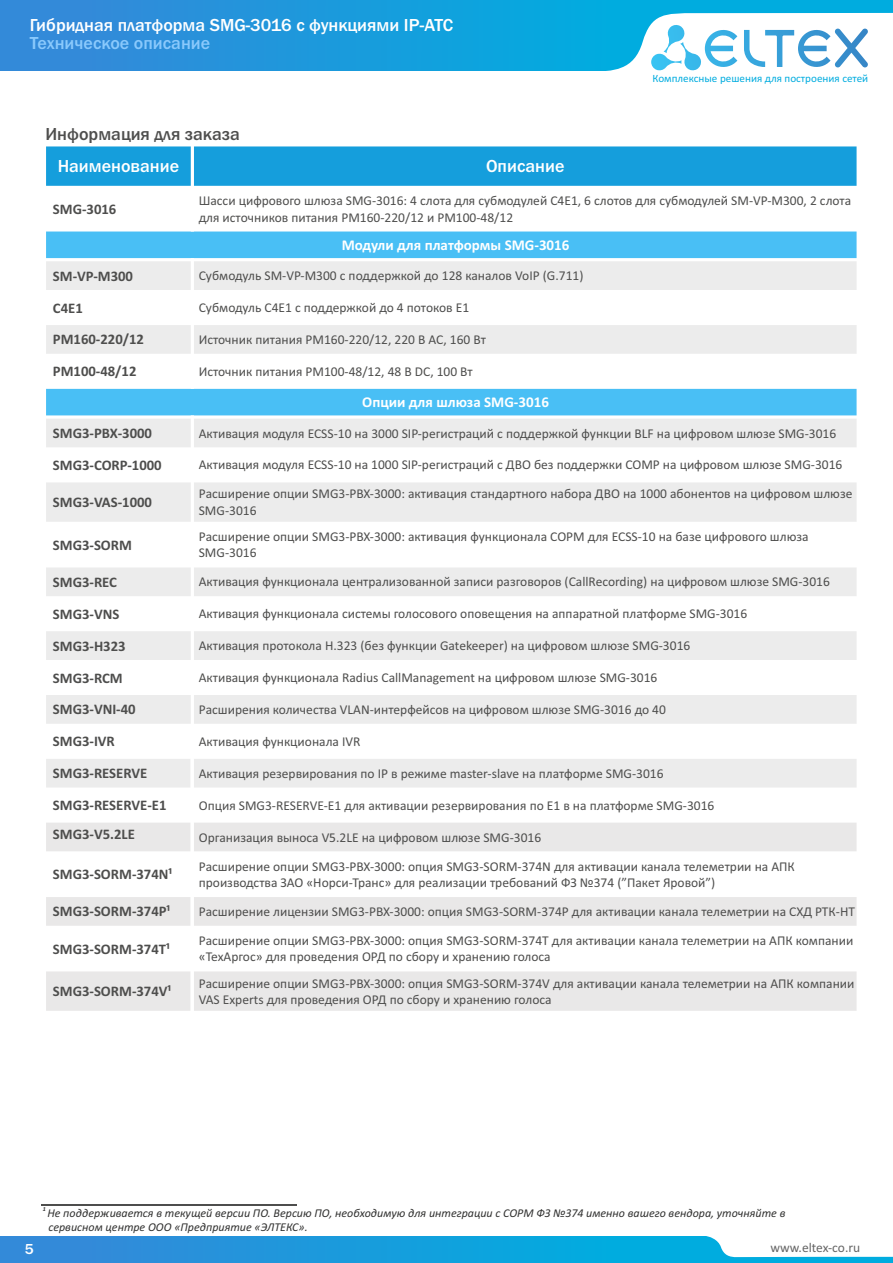
<style>
.page{position:relative;width:893px;height:1263px;background:#fff}
.page>*{position:absolute;margin:0;border:0;box-sizing:border-box;transform-origin:0 0}
.t1{font:500 18px "Franklin Gothic";color:#fff}
.t2{font:500 18px "Franklin Gothic";color:#4e4e4d}
.t3{font:500 18px "Franklin Gothic";color:#8ac9fc}
.t4{font:700 15px "Calibri";color:#fff}
.t5{font:500 15px "Franklin Gothic";color:#fff}
.t6{font:700 14.7px "Calibri";color:#4e4e4d}
.t7{font:13.5px/16.5px "Calibri";color:#4e4e4d}
.t8{font:13.5px "Calibri";color:#666}
.t9{font:italic 12px/14.7px "Calibri";color:#313130}
.t10{font:11.1px "Calibri";color:#00acdf}
.t11{font:italic 700 6px "Calibri";color:#313130}
</style>
<div class="page">
<div style="left:0;top:1236px;width:893px;height:27px;background:linear-gradient(to right,#3489d9,#00b4e0)"></div>
<svg style="left:703px;top:1236px;width:190px;height:21px"></svg>
<div style="left:44px;top:145px;width:148px;height:42px;background:#159edc"></div>
<div style="left:192px;top:145px;width:666px;height:42px;background:#159edc"></div>
<div style="left:44px;top:230px;width:814px;height:30px;background:#49bff5"></div>
<div style="left:44px;top:260px;width:148px;height:32px;background:#ececec"></div>
<div style="left:192px;top:260px;width:666px;height:32px;background:#ececec"></div>
<div style="left:44px;top:323px;width:148px;height:32px;background:#ececec"></div>
<div style="left:192px;top:323px;width:666px;height:32px;background:#ececec"></div>
<div style="left:44px;top:387px;width:814px;height:30px;background:#49bff5"></div>
<div style="left:44px;top:417px;width:148px;height:32px;background:#ececec"></div>
<div style="left:192px;top:417px;width:666px;height:32px;background:#ececec"></div>
<div style="left:44px;top:481px;width:148px;height:42px;background:#ececec"></div>
<div style="left:192px;top:481px;width:666px;height:42px;background:#ececec"></div>
<div style="left:44px;top:566px;width:148px;height:32px;background:#ececec"></div>
<div style="left:192px;top:566px;width:666px;height:32px;background:#ececec"></div>
<div style="left:44px;top:630px;width:148px;height:31px;background:#ececec"></div>
<div style="left:192px;top:630px;width:666px;height:31px;background:#ececec"></div>
<div style="left:44px;top:693px;width:148px;height:32px;background:#ececec"></div>
<div style="left:192px;top:693px;width:666px;height:32px;background:#ececec"></div>
<div style="left:44px;top:757px;width:148px;height:32px;background:#ececec"></div>
<div style="left:192px;top:757px;width:666px;height:32px;background:#ececec"></div>
<div style="left:44px;top:821px;width:148px;height:32px;background:#e9e8e8"></div>
<div style="left:192px;top:821px;width:666px;height:32px;background:#e9e8e8"></div>
<div style="left:44px;top:895px;width:148px;height:32px;background:#e9e8e8"></div>
<div style="left:192px;top:895px;width:666px;height:32px;background:#e9e8e8"></div>
<div style="left:44px;top:970px;width:148px;height:42px;background:#e9e8e8"></div>
<div style="left:192px;top:970px;width:666px;height:42px;background:#e9e8e8"></div>
<hr style="left:43px;top:143px;width:3px;height:871px;background:#fff">
<hr style="left:191px;top:415px;width:3px;height:312px;background:#fff">
<hr style="left:191px;top:258px;width:3px;height:67px;background:#fff">
<hr style="left:191px;top:143px;width:3px;height:88px;background:#fff">
<hr style="left:191px;top:322px;width:3px;height:67px;background:#fff">
<hr style="left:191px;top:724px;width:3px;height:290px;background:#fff">
<hr style="left:857px;top:143px;width:3px;height:871px;background:#fff">
<hr style="left:43px;top:1011px;width:817px;height:3px;background:#fff">
<hr style="left:43px;top:968px;width:817px;height:3px;background:#fff">
<hr style="left:43px;top:926px;width:817px;height:3px;background:#fff">
<hr style="left:43px;top:894px;width:817px;height:3px;background:#fff">
<hr style="left:43px;top:851px;width:817px;height:3px;background:#fff">
<hr style="left:43px;top:819px;width:817px;height:4px;background:#fff">
<hr style="left:43px;top:787px;width:817px;height:4px;background:#fff">
<hr style="left:43px;top:756px;width:817px;height:3px;background:#fff">
<hr style="left:43px;top:724px;width:817px;height:3px;background:#fff">
<hr style="left:43px;top:692px;width:817px;height:3px;background:#fff">
<hr style="left:43px;top:660px;width:817px;height:3px;background:#fff">
<hr style="left:43px;top:628px;width:817px;height:3px;background:#fff">
<hr style="left:43px;top:596px;width:817px;height:3px;background:#fff">
<hr style="left:43px;top:564px;width:817px;height:3px;background:#fff">
<hr style="left:43px;top:522px;width:817px;height:3px;background:#fff">
<hr style="left:43px;top:479px;width:817px;height:3px;background:#fff">
<hr style="left:43px;top:447px;width:817px;height:3px;background:#fff">
<svg style="left:46px;top:415px;width:811px;height:4px;fill:#fff"></svg>
<hr style="left:43px;top:386px;width:817px;height:3px;background:#fff">
<hr style="left:43px;top:354px;width:817px;height:3px;background:#fff">
<hr style="left:43px;top:322px;width:817px;height:3px;background:#fff">
<hr style="left:43px;top:290px;width:817px;height:3px;background:#fff">
<hr style="left:43px;top:258px;width:817px;height:3px;background:#fff">
<hr style="left:43px;top:228px;width:817px;height:3px;background:#fff">
<hr style="left:43px;top:186px;width:817px;height:3px;background:#fff">
<hr style="left:43px;top:143px;width:817px;height:3px;background:#fff">
<div style="left:0;top:0;width:893px;height:71px;background:linear-gradient(to right,#3489d9,#00b4e0)"></div>
<svg style="left:589px;top:13px;width:304px;height:58px"></svg>
<hr style="left:42px;top:1204px;width:255px;height:1px;background:#4e4e4d">
<h1 class="t1" style="left:30px;top:19px;width:425px">Гибридная платформа SMG-3016 с функциями IP-АТС</h1>
<h1 class="t3" style="left:30px;top:36px;width:182px">Техническое описание</h1>
<p class="t10" style="left:652px;top:73px;width:217px">Комплексные решения для построения сетей</p>
<h1 class="t2" style="left:45px;top:127px;width:196px">Информация для заказа</h1>
<h1 class="t1" style="left:58px;top:160px;width:123px">Наименование</h1>
<h1 class="t1" style="left:486px;top:160px;width:80px">Описание</h1>
<p class="t6" style="left:53px;top:203px;width:65px">SMG-3016</p>
<p class="t7" style="left:199px;top:193px;width:654px">Шасси цифрового шлюза SMG-3016: 4 слота для субмодулей C4Е1, 6 слотов для субмодулей SM-VP-M300, 2 слота для источников питания PM160-220/12 и PM100-48/12</p>
<p class="t4" style="left:342px;top:239px;width:229px">Модули для платформы SMG-3016</p>
<p class="t6" style="left:53px;top:270px;width:82px">SM-VP-M300</p>
<p class="t7" style="left:199px;top:269px;width:386px">Субмодуль SM-VP-M300 с поддержкой до 128 каналов VoIP (G.711)</p>
<p class="t6" style="left:53px;top:301px;width:31px">C4Е1</p>
<p class="t7" style="left:199px;top:300px;width:272px">Субмодуль C4Е1 с поддержкой до 4 потоков Е1</p>
<p class="t6" style="left:53px;top:333px;width:92px">PM160-220/12</p>
<p class="t7" style="left:199px;top:332px;width:289px">Источник питания PM160-220/12, 220 В AC, 160 Вт</p>
<p class="t6" style="left:53px;top:365px;width:85px">PM100-48/12</p>
<p class="t7" style="left:199px;top:364px;width:276px">Источник питания PM100-48/12, 48 В DC, 100 Вт</p>
<p class="t4" style="left:362px;top:396px;width:188px">Опции для шлюза SMG-3016</p>
<p class="t6" style="left:53px;top:427px;width:101px">SMG3-PBX-3000</p>
<p class="t7" style="left:199px;top:426px;width:639px">Активация модуля ECSS-10 на 3000 SIP-регистраций с поддержкой функции BLF на цифровом шлюзе SMG-3016</p>
<p class="t6" style="left:53px;top:459px;width:110px">SMG3-CORP-1000</p>
<p class="t7" style="left:199px;top:458px;width:645px">Активация модуля ECSS-10 на 1000 SIP-регистраций с ДВО без поддержки COMP на цифровом шлюзе SMG-3016</p>
<p class="t6" style="left:53px;top:496px;width:101px">SMG3-VAS-1000</p>
<p class="t7" style="left:199px;top:487px;width:655px">Расширение опции SMG3-PBX-3000: активация стандартного набора ДВО на 1000 абонентов на цифровом шлюзе<br>SMG-3016</p>
<p class="t6" style="left:53px;top:539px;width:81px">SMG3-SORM</p>
<p class="t7" style="left:199px;top:529px;width:611px">Расширение опции SMG3-PBX-3000: активация функционала СОРМ для ECSS-10 на базе цифрового шлюза<br>SMG-3016</p>
<p class="t6" style="left:53px;top:576px;width:66px">SMG3-REC</p>
<p class="t7" style="left:199px;top:575px;width:633px">Активация функционала централизованной записи разговоров (CallRecording) на цифровом шлюзе SMG-3016</p>
<p class="t6" style="left:53px;top:608px;width:68px">SMG3-VNS</p>
<p class="t7" style="left:199px;top:607px;width:550px">Активация функционала системы голосового оповещения на аппаратной платформе SMG-3016</p>
<p class="t6" style="left:53px;top:640px;width:74px">SMG3-H323</p>
<p class="t7" style="left:199px;top:639px;width:493px">Активация протокола H.323 (без функции Gatekeeper) на цифровом шлюзе SMG-3016</p>
<p class="t6" style="left:53px;top:671px;width:71px">SMG3-RCM</p>
<p class="t7" style="left:199px;top:670px;width:460px">Активация функционала Radius CallManagement на цифровом шлюзе SMG-3016</p>
<p class="t6" style="left:53px;top:703px;width:84px">SMG3-VNI-40</p>
<p class="t7" style="left:199px;top:702px;width:469px">Расширения количества VLAN-интерфейсов на цифровом шлюзе SMG-3016 до 40</p>
<p class="t6" style="left:53px;top:735px;width:63px">SMG3-IVR</p>
<p class="t7" style="left:199px;top:734px;width:163px">Активация функционала IVR</p>
<p class="t6" style="left:53px;top:767px;width:96px">SMG3-RESERVE</p>
<p class="t7" style="left:199px;top:766px;width:466px">Активация резервирования по IP в режиме master-slave на платформе SMG-3016</p>
<p class="t6" style="left:53px;top:799px;width:115px">SMG3-RESERVE-E1</p>
<p class="t7" style="left:199px;top:798px;width:517px">Опция SMG3-RESERVE-E1 для активации резервирования по E1 в на платформе SMG-3016</p>
<p class="t6" style="left:53px;top:828px;width:83px">SMG3-V5.2LE</p>
<p class="t7" style="left:199px;top:830px;width:344px">Организация выноса V5.2LE на цифровом шлюзе SMG-3016</p>
<p class="t6" style="left:53px;top:868px;width:121px">SMG3-SORM-374N¹</p>
<p class="t7" style="left:199px;top:859px;width:598px">Расширение опции SMG3-PBX-3000: опция SMG3-SORM-374N для активации канала телеметрии на АПК производства ЗАО «Норси-Транс» для реализации требований ФЗ №374 (”Пакет Яровой”)</p>
<p class="t6" style="left:53px;top:905px;width:119px">SMG3-SORM-374P¹</p>
<p class="t7" style="left:199px;top:904px;width:658px">Расширение лицензии SMG3-PBX-3000: опция SMG3-SORM-374P для активации канала телеметрии на СХД РТК-НТ</p>
<p class="t6" style="left:53px;top:942px;width:118px">SMG3-SORM-374T¹</p>
<p class="t7" style="left:199px;top:933px;width:656px">Расширение опции SMG3-PBX-3000: опция SMG3-SORM-374T для активации канала телеметрии на АПК компании «ТехАргос» для проведения ОРД по сбору и хранению голоса</p>
<p class="t6" style="left:53px;top:985px;width:120px">SMG3-SORM-374V¹</p>
<p class="t7" style="left:199px;top:976px;width:657px">Расширение опции SMG3-PBX-3000: опция SMG3-SORM-374V для активации канала телеметрии на АПК компании<br>VAS Experts для проведения ОРД по сбору и хранению голоса</p>
<p class="t5" style="left:25px;top:1243px;width:10px">5</p>
<p class="t11" style="left:43px;top:1206px;width:5px">1</p>
<p class="t9" style="left:47px;top:1206px;width:740px">Не поддерживается в текущей версии ПО. Версию ПО, необходимую для интеграции с СОРМ ФЗ №374 именно вашего вендора, уточняйте в сервисном центре ООО «Предприятие «ЭЛТЕКС».</p>
<p class="t8" style="left:770px;top:1242px;width:91px">www.eltex-co.ru</p>
</div>
